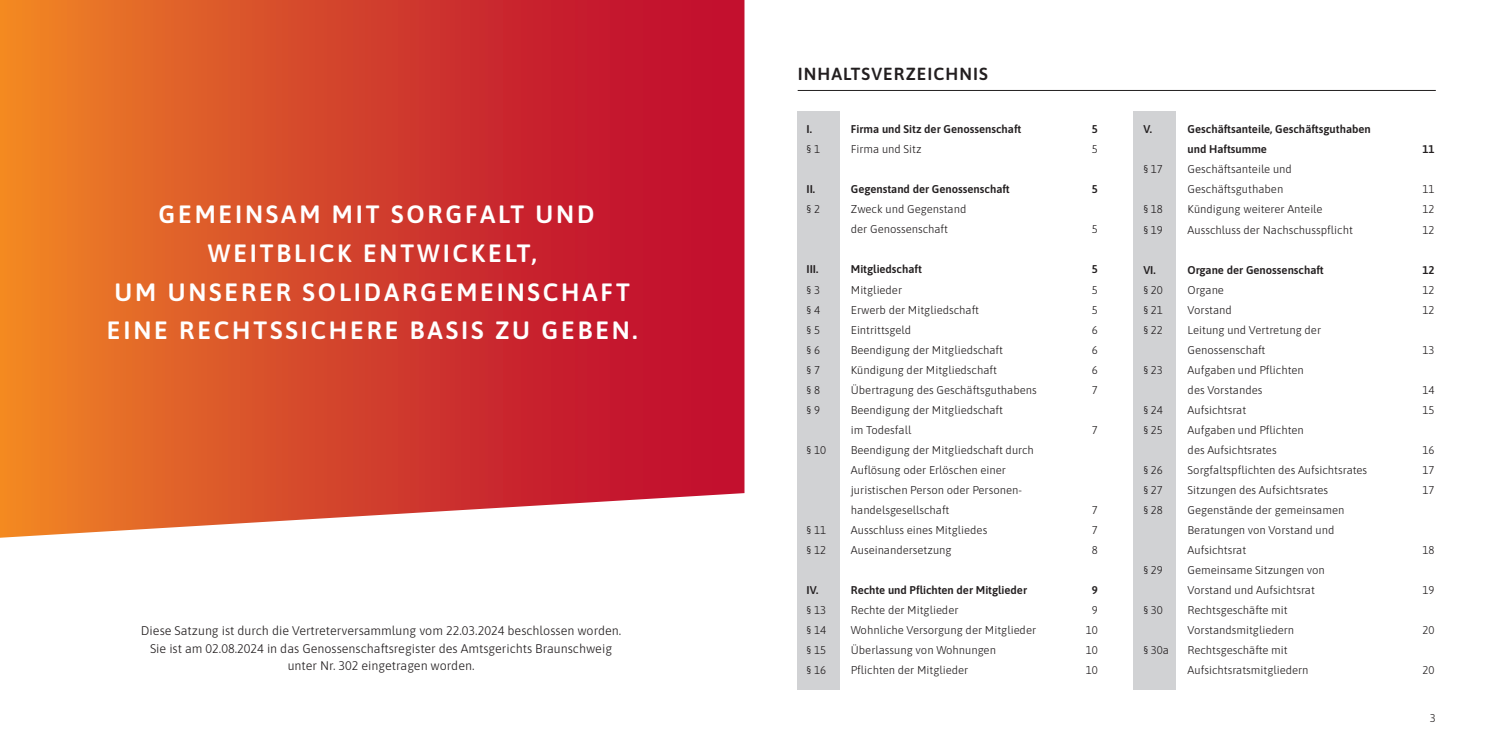
<style>
.page{position:relative;width:1489px;height:745px;background:#fff}
.page>*{position:absolute;margin:0;border:0;box-sizing:border-box;transform-origin:0 0}
.t1{font:25px/38.8px "Asap";letter-spacing:.115em;color:#fff;text-align:center}
.t2{font:17.5px "Asap";letter-spacing:.06em;color:#231f20}
.t3{font:12.5px/17.5px "Asap";color:#231f20;text-align:center}
.t4{font:11.25px/20px "Asap";color:#231f20}
</style>
<div class="page">
<div style="left:797px;top:112px;width:43px;height:577px;background:#d1d2d4"></div>
<div style="left:1133px;top:112px;width:42px;height:577px;background:#d1d2d4"></div>
<svg style="left:0;top:0;width:744px;height:537px;background:#d64a33"></svg>
<hr style="left:797px;top:90px;width:638px;height:1px;background:#231f20">
<h1 class="t1" style="left:107px;top:193px;width:532px">GEMEINSAM MIT SORGFALT UND<br>WEITBLICK ENTWICKELT,<br>UM UNSERER SOLIDARGEMEINSCHAFT<br>EINE RECHTSSICHERE BASIS ZU GEBEN.</h1>
<p class="t3" style="left:141px;top:621px;width:482px">Diese Satzung ist durch die Vertreterversammlung vom 22.03.2024 beschlossen worden.<br>Sie ist am 02.08.2024 in das Genossenschaftsregister des Amtsgerichts Braunschweig unter Nr. 302 eingetragen worden.</p>
<h2 class="t2" style="left:797px;top:62px;width:192px">INHALTSVERZEICHNIS</h2>
<p class="t4" style="left:806px;top:119px;width:7px">I.</p>
<p class="t4" style="left:850px;top:119px;width:172px">Firma und Sitz der Genossenschaft</p>
<p class="t4" style="left:1091px;top:119px;width:8px">5</p>
<p class="t4" style="left:806px;top:139px;width:15px">§ 1</p>
<p class="t4" style="left:850px;top:139px;width:72px">Firma und Sitz</p>
<p class="t4" style="left:1091px;top:139px;width:8px">5</p>
<p class="t4" style="left:806px;top:179px;width:10px">II.</p>
<p class="t4" style="left:850px;top:179px;width:160px">Gegenstand der Genossenschaft</p>
<p class="t4" style="left:1091px;top:179px;width:8px">5</p>
<p class="t4" style="left:806px;top:199px;width:15px">§ 2</p>
<p class="t4" style="left:850px;top:199px;width:117px">Zweck und Gegenstand der Genossenschaft</p>
<p class="t4" style="left:1091px;top:219px;width:8px">5</p>
<p class="t4" style="left:806px;top:259px;width:13px">III.</p>
<p class="t4" style="left:850px;top:259px;width:72px">Mitgliedschaft</p>
<p class="t4" style="left:1091px;top:259px;width:8px">5</p>
<p class="t4" style="left:806px;top:279px;width:15px">§ 3</p>
<p class="t4" style="left:850px;top:279px;width:53px">Mitglieder</p>
<p class="t4" style="left:1091px;top:279px;width:8px">5</p>
<p class="t4" style="left:806px;top:299px;width:15px">§ 4</p>
<p class="t4" style="left:850px;top:299px;width:130px">Erwerb der Mitgliedschaft</p>
<p class="t4" style="left:1091px;top:299px;width:8px">5</p>
<p class="t4" style="left:806px;top:319px;width:15px">§ 5</p>
<p class="t4" style="left:850px;top:319px;width:62px">Eintrittsgeld</p>
<p class="t4" style="left:1091px;top:319px;width:8px">6</p>
<p class="t4" style="left:806px;top:339px;width:15px">§ 6</p>
<p class="t4" style="left:850px;top:339px;width:153px">Beendigung der Mitgliedschaft</p>
<p class="t4" style="left:1091px;top:339px;width:8px">6</p>
<p class="t4" style="left:806px;top:359px;width:15px">§ 7</p>
<p class="t4" style="left:850px;top:359px;width:147px">Kündigung der Mitgliedschaft</p>
<p class="t4" style="left:1091px;top:359px;width:8px">6</p>
<p class="t4" style="left:806px;top:379px;width:15px">§ 8</p>
<p class="t4" style="left:850px;top:379px;width:187px">Übertragung des Geschäftsguthabens</p>
<p class="t4" style="left:1091px;top:379px;width:8px">7</p>
<p class="t4" style="left:806px;top:399px;width:15px">§ 9</p>
<p class="t4" style="left:850px;top:399px;width:153px">Beendigung der Mitgliedschaft im Todesfall</p>
<p class="t4" style="left:1091px;top:419px;width:8px">7</p>
<p class="t4" style="left:806px;top:439px;width:21px">§ 10</p>
<p class="t4" style="left:850px;top:439px;width:185px">Beendigung der Mitgliedschaft durch<br>Auflösung oder Erlöschen einer juristischen Person oder Personen&shy;handelsgesellschaft</p>
<p class="t4" style="left:1091px;top:499px;width:8px">7</p>
<p class="t4" style="left:806px;top:519px;width:21px">§ 11</p>
<p class="t4" style="left:850px;top:519px;width:138px">Ausschluss eines Mitgliedes</p>
<p class="t4" style="left:1091px;top:519px;width:8px">7</p>
<p class="t4" style="left:806px;top:539px;width:21px">§ 12</p>
<p class="t4" style="left:850px;top:539px;width:102px">Auseinandersetzung</p>
<p class="t4" style="left:1091px;top:539px;width:8px">8</p>
<p class="t4" style="left:806px;top:579px;width:13px">IV.</p>
<p class="t4" style="left:850px;top:579px;width:178px">Rechte und Pflichten der Mitglieder</p>
<p class="t4" style="left:1091px;top:579px;width:8px">9</p>
<p class="t4" style="left:806px;top:599px;width:21px">§ 13</p>
<p class="t4" style="left:850px;top:599px;width:109px">Rechte der Mitglieder</p>
<p class="t4" style="left:1091px;top:599px;width:8px">9</p>
<p class="t4" style="left:806px;top:619px;width:21px">§ 14</p>
<p class="t4" style="left:850px;top:619px;width:187px">Wohnliche Versorgung der Mitglieder</p>
<p class="t4" style="left:1085px;top:619px;width:14px">10</p>
<p class="t4" style="left:806px;top:639px;width:21px">§ 15</p>
<p class="t4" style="left:850px;top:639px;width:147px">Überlassung von Wohnungen</p>
<p class="t4" style="left:1085px;top:639px;width:14px">10</p>
<p class="t4" style="left:806px;top:659px;width:21px">§ 16</p>
<p class="t4" style="left:850px;top:659px;width:119px">Pflichten der Mitglieder</p>
<p class="t4" style="left:1085px;top:659px;width:14px">10</p>
<p class="t4" style="left:1143px;top:119px;width:10px">V.</p>
<p class="t4" style="left:1187px;top:119px;width:185px">Geschäftsanteile, Geschäftsguthaben und Haftsumme</p>
<p class="t4" style="left:1143px;top:159px;width:21px">§ 17</p>
<p class="t4" style="left:1187px;top:159px;width:106px">Geschäftsanteile und<br>Geschäftsguthaben</p>
<p class="t4" style="left:1422px;top:139px;width:14px">11</p>
<p class="t4" style="left:1422px;top:179px;width:14px">11</p>
<p class="t4" style="left:1143px;top:199px;width:21px">§ 18</p>
<p class="t4" style="left:1187px;top:199px;width:136px">Kündigung weiterer Anteile</p>
<p class="t4" style="left:1422px;top:199px;width:14px">12</p>
<p class="t4" style="left:1143px;top:219px;width:21px">§ 19</p>
<p class="t4" style="left:1187px;top:219px;width:167px">Ausschluss der Nachschusspflicht</p>
<p class="t4" style="left:1422px;top:219px;width:14px">12</p>
<p class="t4" style="left:1143px;top:259px;width:14px">VI.</p>
<p class="t4" style="left:1187px;top:259px;width:138px">Organe der Genossenschaft</p>
<p class="t4" style="left:1422px;top:259px;width:14px">12</p>
<p class="t4" style="left:1143px;top:279px;width:21px">§ 20</p>
<p class="t4" style="left:1187px;top:279px;width:38px">Organe</p>
<p class="t4" style="left:1422px;top:279px;width:14px">12</p>
<p class="t4" style="left:1143px;top:299px;width:21px">§ 21</p>
<p class="t4" style="left:1187px;top:299px;width:46px">Vorstand</p>
<p class="t4" style="left:1422px;top:299px;width:14px">12</p>
<p class="t4" style="left:1143px;top:319px;width:21px">§ 22</p>
<p class="t4" style="left:1187px;top:319px;width:135px">Leitung und Vertretung der<br>Genossenschaft</p>
<p class="t4" style="left:1422px;top:339px;width:14px">13</p>
<p class="t4" style="left:1143px;top:359px;width:21px">§ 23</p>
<p class="t4" style="left:1187px;top:359px;width:118px">Aufgaben und Pflichten des Vorstandes</p>
<p class="t4" style="left:1422px;top:379px;width:14px">14</p>
<p class="t4" style="left:1143px;top:399px;width:21px">§ 24</p>
<p class="t4" style="left:1187px;top:399px;width:60px">Aufsichtsrat</p>
<p class="t4" style="left:1422px;top:399px;width:14px">15</p>
<p class="t4" style="left:1143px;top:419px;width:21px">§ 25</p>
<p class="t4" style="left:1187px;top:419px;width:118px">Aufgaben und Pflichten des Aufsichtsrates</p>
<p class="t4" style="left:1422px;top:439px;width:14px">16</p>
<p class="t4" style="left:1143px;top:459px;width:21px">§ 26</p>
<p class="t4" style="left:1187px;top:459px;width:181px">Sorgfaltspflichten des Aufsichtsrates</p>
<p class="t4" style="left:1422px;top:459px;width:14px">17</p>
<p class="t4" style="left:1143px;top:479px;width:21px">§ 27</p>
<p class="t4" style="left:1187px;top:479px;width:142px">Sitzungen des Aufsichtsrates</p>
<p class="t4" style="left:1422px;top:479px;width:14px">17</p>
<p class="t4" style="left:1143px;top:499px;width:21px">§ 28</p>
<p class="t4" style="left:1187px;top:499px;width:158px">Gegenstände der gemeinsamen<br>Beratungen von Vorstand und<br>Aufsichtsrat</p>
<p class="t4" style="left:1422px;top:539px;width:14px">18</p>
<p class="t4" style="left:1143px;top:559px;width:21px">§ 29</p>
<p class="t4" style="left:1187px;top:559px;width:139px">Gemeinsame Sitzungen von<br>Vorstand und Aufsichtsrat</p>
<p class="t4" style="left:1143px;top:599px;width:21px">§ 30</p>
<p class="t4" style="left:1187px;top:599px;width:108px">Rechtsgeschäfte mit<br>Vorstandsmitgliedern</p>
<p class="t4" style="left:1143px;top:639px;width:27px">§ 30a</p>
<p class="t4" style="left:1187px;top:639px;width:122px">Rechtsgeschäfte mit<br>Aufsichtsratsmitgliedern</p>
<p class="t4" style="left:1422px;top:579px;width:14px">19</p>
<p class="t4" style="left:1422px;top:619px;width:14px">20</p>
<p class="t4" style="left:1422px;top:659px;width:14px">20</p>
<p class="t4" style="left:1429px;top:707px;width:8px">3</p>
</div>
